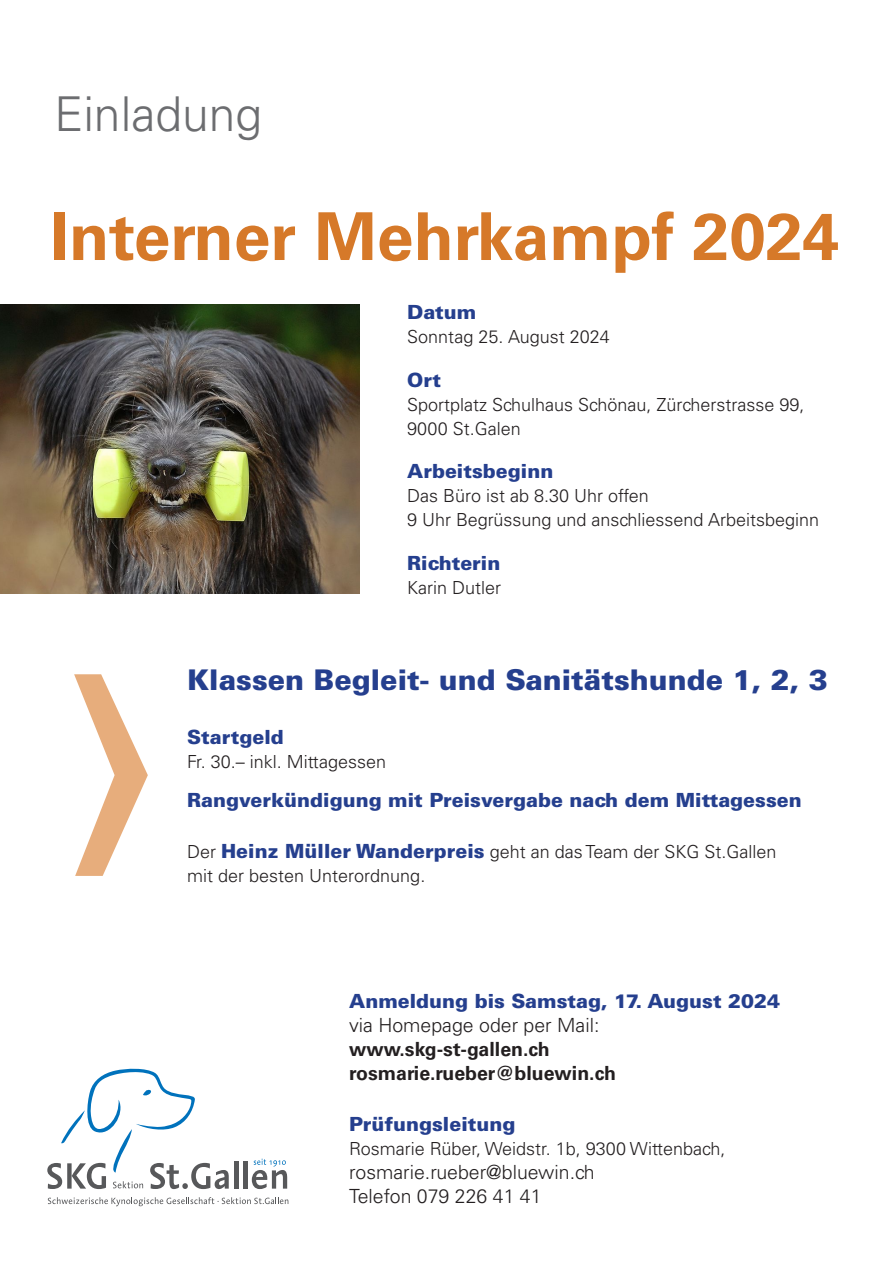
<style>
.page{position:relative;width:893px;height:1263px;background:#fff}
.page>*{position:absolute;margin:0;border:0;box-sizing:border-box;transform-origin:0 0}
.t1{font:700 66px "Univers";color:#d67929}
.t2{font:300 48px "Univers LT Std";color:#6c6d70}
.t3{font:900 28.5px "Univers LT Std";color:#253f8e}
.t4{font:900 19.5px "Univers LT Std";color:#253f8e}
.t5{font:300 19.5px/24px "Univers LT Std";color:#231f20}
.t6{font:700 19.5px/24px "Univers LT Std";color:#231f20}
.t7{font:300 18px/24px "Univers LT Std";color:#231f20}
.s1{font-weight:900;font-size:19.5px;color:#253f8e}
</style>
<div class="page">
<hr style="left:234px;top:1161px;width:4px;height:27px;background:#57585a">
<div style="left:243px;top:1161px;width:5px;height:27px;background:#57585a"></div>
<svg style="left:252px;top:1159px;width:35px;height:30px"></svg>
<svg style="left:48px;top:1197px;width:240px;height:9px"></svg>
<svg style="left:47px;top:1068px;width:182px;height:121px"></svg>
<img style="left:0;top:305px;width:359px;height:288px">
<h2 class="t2" style="left:54px;top:85px;width:210px">Einladung</h2>
<h1 class="t1" style="left:51px;top:198px;width:790px">Interner Mehrkampf 2024</h1>
<p class="t4" style="left:407px;top:300px;width:71px">Datum</p>
<p class="t7" style="left:407px;top:325px;width:204px">Sonntag 25. August 2024</p>
<p class="t4" style="left:407px;top:367px;width:35px">Ort</p>
<p class="t7" style="left:407px;top:392px;width:399px">Sportplatz Schulhaus Schönau, Zürcherstrasse 99,<br>9000 St.Galen</p>
<p class="t4" style="left:407px;top:459px;width:148px">Arbeitsbeginn</p>
<p class="t7" style="left:407px;top:484px;width:414px">Das Büro ist ab 8.30 Uhr offen<br>9 Uhr Begrüssung und anschliessend Arbeitsbeginn</p>
<p class="t4" style="left:407px;top:550px;width:95px">Richterin</p>
<p class="t7" style="left:407px;top:575px;width:95px">Karin Dutler</p>
<h3 class="t3" style="left:187px;top:661px;width:642px">Klassen Begleit- und Sanitätshunde 1, 2, 3</h3>
<p class="t4" style="left:187px;top:724px;width:98px">Startgeld</p>
<p class="t7" style="left:187px;top:749px;width:201px">Fr. 30.– inkl. Mittagessen</p>
<p class="t4" style="left:187px;top:787px;width:616px">Rangverkündigung mit Preisvergabe nach dem Mittagessen</p>
<p class="t7" style="left:187px;top:839px;width:591px">Der <span class="s1">Heinz Müller Wanderpreis</span> geht an das Team der SKG St.Gallen mit der besten Unterordnung.</p>
<p class="t4" style="left:349px;top:988px;width:433px">Anmeldung bis Samstag, 17. August 2024</p>
<p class="t5" style="left:349px;top:1013px;width:252px">via Homepage oder per Mail:</p>
<p class="t6" style="left:349px;top:1037px;width:268px">www.skg-st-gallen.ch rosmarie.rueber@bluewin.ch</p>
<p class="t4" style="left:349px;top:1111px;width:168px">Prüfungsleitung</p>
<p class="t7" style="left:349px;top:1136px;width:378px">Rosmarie Rüber, Weidstr. 1b, 9300 Wittenbach,</p>
<p class="t5" style="left:349px;top:1160px;width:247px">rosmarie.rueber@bluewin.ch<br>Telefon 079 226 41 41</p>
</div>
